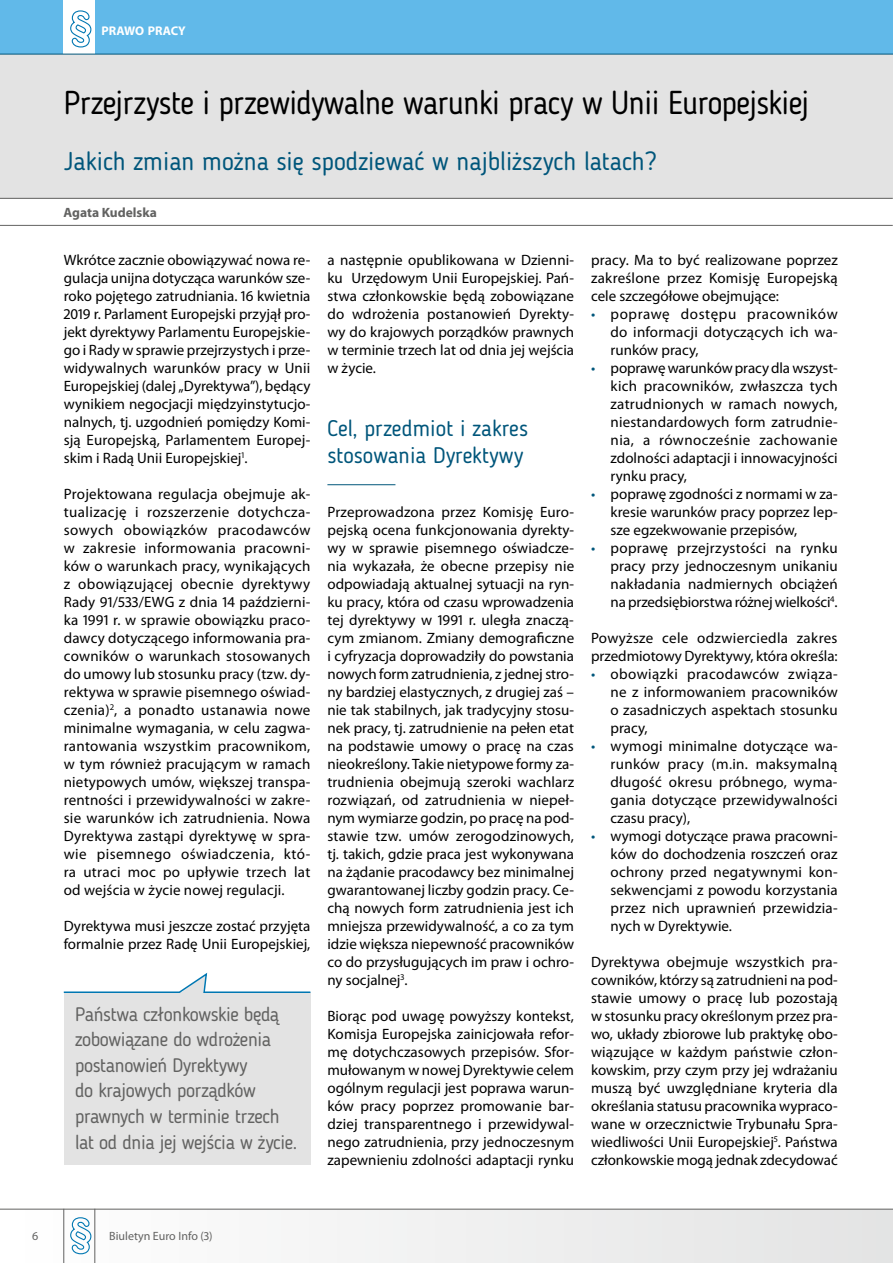
<style>
.page{position:relative;width:893px;height:1263px;background:#fff}
.page>*{position:absolute;margin:0;border:0;box-sizing:border-box;transform-origin:0 0}
.t1{font:33px "Blogger Sans";letter-spacing:-.015em;color:#000;scale:.96 1}
.t2{font:25.5px "Blogger Sans";color:#00567b}
.t3{font:22.5px/27px "Blogger Sans";color:#00567b}
.t4{font:19.5px/25.5px "Blogger Sans";letter-spacing:-.02em;color:#626261}
.t5{font:15px/18px "Myriad Pro";color:#000;text-align:justify}
.t6{font:700 13.5px "Myriad Pro";color:#626261}
.t7{font:700 12.6px "Myriad Pro";color:#fff}
.t8{font:12px "Myriad Pro";color:#626261}
.s1{color:#00567b}
</style>
<div class="page">
<div style="left:0;top:1209px;width:893px;height:54px;background:linear-gradient(to right,#fff,#e3e4e4)"></div>
<hr style="left:0;top:1209px;width:893px;height:1px;background:#626261">
<hr style="left:63px;top:1209px;width:1px;height:54px;background:#626261">
<hr style="left:94px;top:1209px;width:1px;height:54px;background:#626261">
<div style="left:0;top:54px;width:893px;height:144px;background:#e3e3e3"></div>
<div style="left:0;top:0;width:893px;height:54px;background:#61b9e9"></div>
<div style="left:64px;top:0;width:31px;height:54px;background:#fff"></div>
<hr style="left:0;top:54px;width:893px;height:1px;background:#00567b">
<hr style="left:327px;top:484px;width:68px;height:1px;background:#00567b">
<hr style="left:0;top:198px;width:893px;height:1px;background:#626261">
<hr style="left:0;top:225px;width:893px;height:1px;background:#626261">
<svg style="left:70px;top:10px;width:22px;height:38px"></svg>
<svg style="left:70px;top:1217px;width:22px;height:38px"></svg>
<div style="left:64px;top:992px;width:246px;height:173px;background:#e3e3e3"></div>
<svg style="left:63px;top:973px;width:248px;height:26px"></svg>
<p class="t7" style="left:102px;top:23px;width:86px">PRAWO PRACY</p>
<h1 class="t1" style="left:64px;top:83px;width:778px">Przejrzyste i przewidywalne warunki pracy w Unii Europejskiej</h1>
<h2 class="t2" style="left:64px;top:146px;width:594px">Jakich zmian można się spodziewać w najbliższych latach?</h2>
<p class="t6" style="left:63px;top:203px;width:95px">Agata Kudelska</p>
<p class="t5" style="left:64px;top:251px;width:248px">Wkrótce zacznie obowiązywać nowa re&shy;gulacja unijna dotycząca warunków sze&shy;roko pojętego zatrudniania. 16 kwietnia 2019 r. Parlament Europejski przyjął pro&shy;jekt dyrektywy Parlamentu Europejskie&shy;go i Rady w sprawie przejrzystych i prze&shy;widywalnych warunków pracy w Unii Europejskiej (dalej „Dyrektywa”), będący wynikiem negocjacji międzyinstytucjo&shy;nalnych, tj. uzgodnień pomiędzy Komi&shy;sją Europejską, Parlamentem Europej&shy;skim i Radą Unii Europejskiej<sup>1</sup>.</p>
<p class="t5" style="left:64px;top:485px;width:248px">Projektowana regulacja obejmuje ak&shy;tualizację i rozszerzenie dotychcza&shy;sowych obowiązków pracodawców w zakresie informowania pracowni&shy;ków o warunkach pracy, wynikających z obowiązującej obecnie dyrektywy Rady 91/533/EWG z dnia 14 październi&shy;ka 1991 r. w sprawie obowiązku praco&shy;dawcy dotyczącego informowania pra&shy;cowników o warunkach stosowanych do umowy lub stosunku pracy (tzw. dy&shy;rektywa w sprawie pisemnego oświad&shy;czenia)<sup>2</sup>, a ponadto ustanawia nowe minimalne wymagania, w celu zagwa&shy;rantowania wszystkim pracownikom, w tym również pracującym w ramach nietypowych umów, większej transpa&shy;rentności i przewidywalności w zakre&shy;sie warunków ich zatrudnienia. Nowa Dyrektywa zastąpi dyrektywę w spra&shy;wie pisemnego oświadczenia, któ&shy;ra utraci moc po upływie trzech lat od wejścia w życie nowej regulacji.</p>
<p class="t5" style="left:64px;top:917px;width:248px">Dyrektywa musi jeszcze zostać przyjęta formalnie przez Radę Unii Europejskiej,</p>
<h3 class="t4" style="left:75px;top:1001px;width:224px">Państwa członkowskie będą zobowiązane do wdrożenia postanowień Dyrektywy<br>do krajowych porządków prawnych w terminie trzech lat od dnia jej wejścia w życie.</h3>
<p class="t5" style="left:327px;top:251px;width:248px">a następnie opublikowana w Dzienni&shy;ku Urzędowym Unii Europejskiej. Pań&shy;stwa członkowskie będą zobowiązane do wdrożenia postanowień Dyrekty&shy;wy do krajowych porządków prawnych w terminie trzech lat od dnia jej wejścia w życie.</p>
<h3 class="t3" style="left:327px;top:415px;width:202px">Cel, przedmiot i zakres stosowania Dyrektywy</h3>
<p class="t5" style="left:327px;top:503px;width:248px">Przeprowadzona przez Komisję Euro&shy;pejską ocena funkcjonowania dyrekty&shy;wy w sprawie pisemnego oświadcze&shy;nia wykazała, że obecne przepisy nie odpowiadają aktualnej sytuacji na ryn&shy;ku pracy, która od czasu wprowadzenia tej dyrektywy w 1991 r. uległa znaczą&shy;cym zmianom. Zmiany demograficzne i cyfryzacja doprowadziły do powstania nowych form zatrudnienia, z jednej stro&shy;ny bardziej elastycznych, z drugiej zaś – nie tak stabilnych, jak tradycyjny stosu&shy;nek pracy, tj. zatrudnienie na pełen etat na podstawie umowy o pracę na czas nieokreślony. Takie nietypowe formy za&shy;trudnienia obejmują szeroki wachlarz rozwiązań, od zatrudnienia w niepeł&shy;nym wymiarze godzin, po pracę na pod&shy;stawie tzw. umów zerogodzinowych, tj. takich, gdzie praca jest wykonywana na żądanie pracodawcy bez minimalnej gwarantowanej liczby godzin pracy. Ce&shy;chą nowych form zatrudnienia jest ich mniejsza przewidywalność, a co za tym idzie większa niepewność pracowników co do przysługujących im praw i ochro&shy;ny socjalnej<sup>3</sup>.</p>
<p class="t5" style="left:327px;top:1007px;width:248px">Biorąc pod uwagę powyższy kontekst, Komisja Europejska zainicjowała refor&shy;mę dotychczasowych przepisów. Sfor&shy;mułowanym w nowej Dyrektywie celem ogólnym regulacji jest poprawa warun&shy;ków pracy poprzez promowanie bar&shy;dziej transparentnego i przewidywal&shy;nego zatrudnienia, przy jednoczesnym zapewnieniu zdolności adaptacji rynku</p>
<p class="t5" style="left:591px;top:251px;width:248px">pracy. Ma to być realizowane poprzez zakreślone przez Komisję Europejską cele szczegółowe obejmujące:</p>
<p class="t5" style="left:611px;top:305px;width:229px;text-indent:-20px"><span class="s1">•</span> poprawę dostępu pracowników do informacji dotyczących ich wa&shy;runków pracy,</p>
<p class="t5" style="left:611px;top:359px;width:229px;text-indent:-20px"><span class="s1">•</span> poprawę warunków pracy dla wszyst&shy;kich pracowników, zwłaszcza tych zatrudnionych w ramach nowych, niestandardowych form zatrudnie&shy;nia, a równocześnie zachowanie zdolności adaptacji i innowacyjności rynku pracy,</p>
<p class="t5" style="left:611px;top:485px;width:229px;text-indent:-20px"><span class="s1">•</span> poprawę zgodności z normami w za&shy;kresie warunków pracy poprzez lep&shy;sze egzekwowanie przepisów,</p>
<p class="t5" style="left:611px;top:539px;width:229px;text-indent:-20px"><span class="s1">•</span> poprawę przejrzystości na rynku pracy przy jednoczesnym unikaniu nakładania nadmiernych obciążeń na przedsiębiorstwa różnej wielkości<sup>4</sup>.</p>
<p class="t5" style="left:591px;top:629px;width:248px">Powyższe cele odzwierciedla zakres przedmiotowy Dyrektywy, która określa:</p>
<p class="t5" style="left:611px;top:665px;width:229px;text-indent:-20px"><span class="s1">•</span> obowiązki pracodawców związa&shy;ne z informowaniem pracowników o zasadniczych aspektach stosunku pracy,</p>
<p class="t5" style="left:611px;top:737px;width:229px;text-indent:-20px"><span class="s1">•</span> wymogi minimalne dotyczące wa&shy;runków pracy (m.in. maksymalną długość okresu próbnego, wyma&shy;gania dotyczące przewidywalności czasu pracy),</p>
<p class="t5" style="left:611px;top:827px;width:229px;text-indent:-20px"><span class="s1">•</span> wymogi dotyczące prawa pracowni&shy;ków do dochodzenia roszczeń oraz ochrony przed negatywnymi kon&shy;sekwencjami z powodu korzystania przez nich uprawnień przewidzia&shy;nych w Dyrektywie.</p>
<p class="t5" style="left:591px;top:953px;width:248px">Dyrektywa obejmuje wszystkich pra&shy;cowników, którzy są zatrudnieni na pod&shy;stawie umowy o pracę lub pozostają w stosunku pracy określonym przez pra&shy;wo, układy zbiorowe lub praktykę obo&shy;wiązujące w każdym państwie człon&shy;kowskim, przy czym przy jej wdrażaniu muszą być uwzględniane kryteria dla określania statusu pracownika wypraco&shy;wane w orzecznictwie Trybunału Spra&shy;wiedliwości Unii Europejskiej<sup>5</sup>. Państwa członkowskie mogą jednak zdecydować</p>
<p class="t8" style="left:32px;top:1228px;width:8px">6</p>
<p class="t8" style="left:109px;top:1228px;width:105px">Biuletyn Euro Info (3)</p>
</div>
